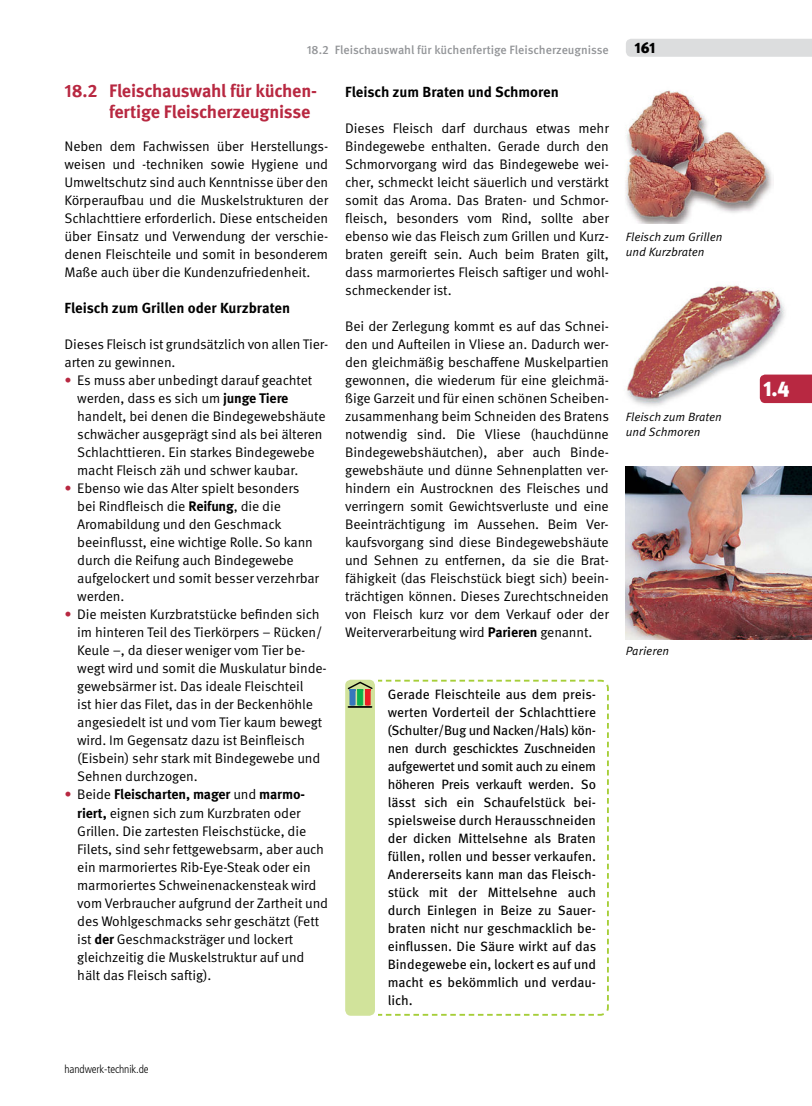
<style>
.page{position:relative;width:812px;height:1106px;background:#fff}
.page>*{position:absolute;margin:0;border:0;box-sizing:border-box;transform-origin:0 0}
.t1{font:900 21px "Meta Pro";color:#fff}
.t2{font:700 18px/21px "Meta Pro";letter-spacing:-.01em;color:#b82841}
.t3{font:900 15px "Meta Pro";color:#000}
.t4{font:700 14.7px "Meta Pro";color:#000}
.t5{font:13.8px/18px "Meta Pro";letter-spacing:-.01em;color:#000}
.t6{font:13.5px/18px "Meta Pro";color:#000;text-align:justify}
.t7{font:italic 12px/15px "Meta Pro";color:#000}
.t8{font:500 12px "Meta Pro";color:#939598}
.t9{font:300 condensed 11.25px "Frutiger LT Std";letter-spacing:-.01em;color:#000}
.s1{color:#b82841}
.s2{font-weight:700}
</style>
<div class="page">
<div style="left:626px;top:39px;width:186px;height:18px;background:#dcddde"></div>
<img style="left:625px;top:90px;width:147px;height:133px">
<img style="left:626px;top:284px;width:169px;height:122px">
<svg style="left:359px;top:679px;width:250px;height:337px"></svg>
<div style="left:345px;top:679px;width:30px;height:336px;background:#d1e39b;border-radius:6px"></div>
<svg style="left:347px;top:679px;width:249px;height:336px"></svg>
<img style="left:626px;top:466px;width:186px;height:173px">
<div style="left:760px;top:374px;width:52px;height:29px;background:#b82841"></div>
<p class="t8" style="left:307px;top:42px;width:304px">18.2 Fleischauswahl für küchenfertige Fleischerzeugnisse</p>
<h2 class="t2" style="left:109px;top:81px;width:209px;text-indent:-45px">18.2 Fleischauswahl für küchen&shy;fertige Fleischerzeugnisse</h2>
<p class="t5" style="left:64px;top:138px;width:265px;text-align:justify">Neben dem Fachwissen über Herstellungs&shy;weisen und -techniken sowie Hygiene und Umweltschutz sind auch Kenntnisse über den Körperaufbau und die Muskelstrukturen der Schlachttiere erforderlich. Diese entscheiden über Einsatz und Verwendung der verschie&shy;denen Fleischteile und somit in besonderem Maße auch über die Kundenzufriedenheit.</p>
<p class="t4" style="left:64px;top:299px;width:227px">Fleisch zum Grillen oder Kurzbraten</p>
<p class="t5" style="left:64px;top:336px;width:265px">Dieses Fleisch ist grundsätzlich von allen Tier&shy;arten zu gewinnen.</p>
<p class="t5" style="left:77px;top:372px;width:250px;text-indent:-13px"><span class="s1">•</span> Es muss aber unbedingt darauf geachtet werden, dass es sich um <span class="s2">junge Tiere </span>handelt, bei denen die Bindegewebshäute schwächer ausgeprägt sind als bei älteren Schlachttieren. Ein starkes Bindegewebe macht Fleisch zäh und schwer kaubar.</p>
<p class="t5" style="left:77px;top:480px;width:243px;text-indent:-13px"><span class="s1">•</span> Ebenso wie das Alter spielt besonders bei Rindfleisch die <span class="s2">Reifung</span>, die die Aromabildung und den Geschmack beeinflusst, eine wichtige Rolle. So kann durch die Reifung auch Bindegewebe aufgelockert und somit besser verzehrbar werden.</p>
<p class="t5" style="left:77px;top:606px;width:249px;text-indent:-13px"><span class="s1">•</span> Die meisten Kurzbratstücke befinden sich im hinteren Teil des Tierkörpers – Rücken/ Keule –, da dieser weniger vom Tier be&shy;wegt wird und somit die Muskulatur binde&shy;gewebsärmer ist. Das ideale Fleischteil<br>ist hier das Filet, das in der Beckenhöhle angesiedelt ist und vom Tier kaum bewegt wird. Im Gegensatz dazu ist Beinfleisch (Eisbein) sehr stark mit Bindegewebe und Sehnen durchzogen.</p>
<p class="t5" style="left:77px;top:786px;width:252px;text-indent:-13px"><span class="s1">•</span> Beide <span class="s2">Fleischarten, mager</span> und <span class="s2">marmo&shy;riert,</span> eignen sich zum Kurzbraten oder Grillen. Die zartesten Fleischstücke, die Filets, sind sehr fettgewebsarm, aber auch ein marmoriertes Rib-Eye-Steak oder ein marmoriertes Schweinenackensteak wird vom Verbraucher aufgrund der Zartheit und des Wohlgeschmacks sehr geschätzt (Fett ist <span class="s2">der</span> Geschmacksträger und lockert gleichzeitig die Muskelstruktur auf und hält das Fleisch saftig).</p>
<p class="t4" style="left:345px;top:83px;width:215px">Fleisch zum Braten und Schmoren</p>
<p class="t5" style="left:345px;top:120px;width:265px;text-align:justify">Dieses Fleisch darf durchaus etwas mehr Bindegewebe enthalten. Gerade durch den Schmorvorgang wird das Bindegewebe wei&shy;cher, schmeckt leicht säuerlich und verstärkt somit das Aroma. Das Braten- und Schmor&shy;fleisch, besonders vom Rind, sollte aber ebenso wie das Fleisch zum Grillen und Kurz&shy;braten gereift sein. Auch beim Braten gilt, dass -marmoriertes Fleisch saftiger und wohl&shy;schmeckender ist.</p>
<p class="t5" style="left:345px;top:318px;width:265px">Bei der Zerlegung kommt es auf das Schnei&shy;den und Aufteilen in Vliese an. Dadurch wer&shy;den gleichmäßig beschaffene Muskelpartien gewonnen, die wiederum für eine gleichmä&shy;ßige Garzeit und für einen schönen Scheiben&shy;zusammenhang beim Schneiden des Bratens notwendig sind. Die Vliese (hauchdünne Bindegewebshäutchen), aber auch Binde&shy;gewebshäute und dünne Sehnenplatten ver&shy;hindern ein Austrocknen des Fleisches und verringern somit Gewichtsverluste und eine Beeinträchtigung im Aussehen. Beim Ver&shy;kaufsvorgang sind diese Bindegewebshäute und Sehnen zu entfernen, da sie die Brat&shy;fähigkeit (das Fleischstück biegt sich) beein&shy;trächtigen können. Dieses Zurechtschneiden von Fleisch kurz vor dem Verkauf oder der Weiterverarbeitung wird <span class="s2">Parieren</span> genannt.</p>
<p class="t6" style="left:388px;top:685px;width:210px">Gerade Fleischteile aus dem preis&shy;werten Vorderteil der Schlachttiere (Schulter/Bug und Nacken/Hals) kön&shy;nen durch geschicktes Zuschneiden aufgewertet und somit auch zu einem höheren Preis verkauft werden. So lässt sich ein Schaufelstück bei&shy;spielsweise durch Herausschneiden der dicken Mittelsehne als Braten füllen, rollen und besser verkaufen.<br>Andererseits kann man das Fleisch&shy;stück mit der Mittelsehne auch durch Einlegen in Beize zu Sauer&shy;braten nicht nur geschmacklich be&shy;einflussen. Die Säure wirkt auf das Bindegewebe ein, lockert es auf und macht es bekömmlich und verdau&shy;lich.</p>
<p class="t3" style="left:635px;top:38px;width:22px">161</p>
<p class="t7" style="left:626px;top:230px;width:98px">Fleisch zum Grillen und Kurzbraten</p>
<p class="t7" style="left:626px;top:410px;width:97px">Fleisch zum Braten und Schmoren</p>
<p class="t7" style="left:626px;top:644px;width:45px">Parieren</p>
<p class="t9" style="left:64px;top:1062px;width:86px">handwerk-technik.de</p>
<h1 class="t1" style="left:763px;top:376px;width:28px">1.4</h1>
</div>
